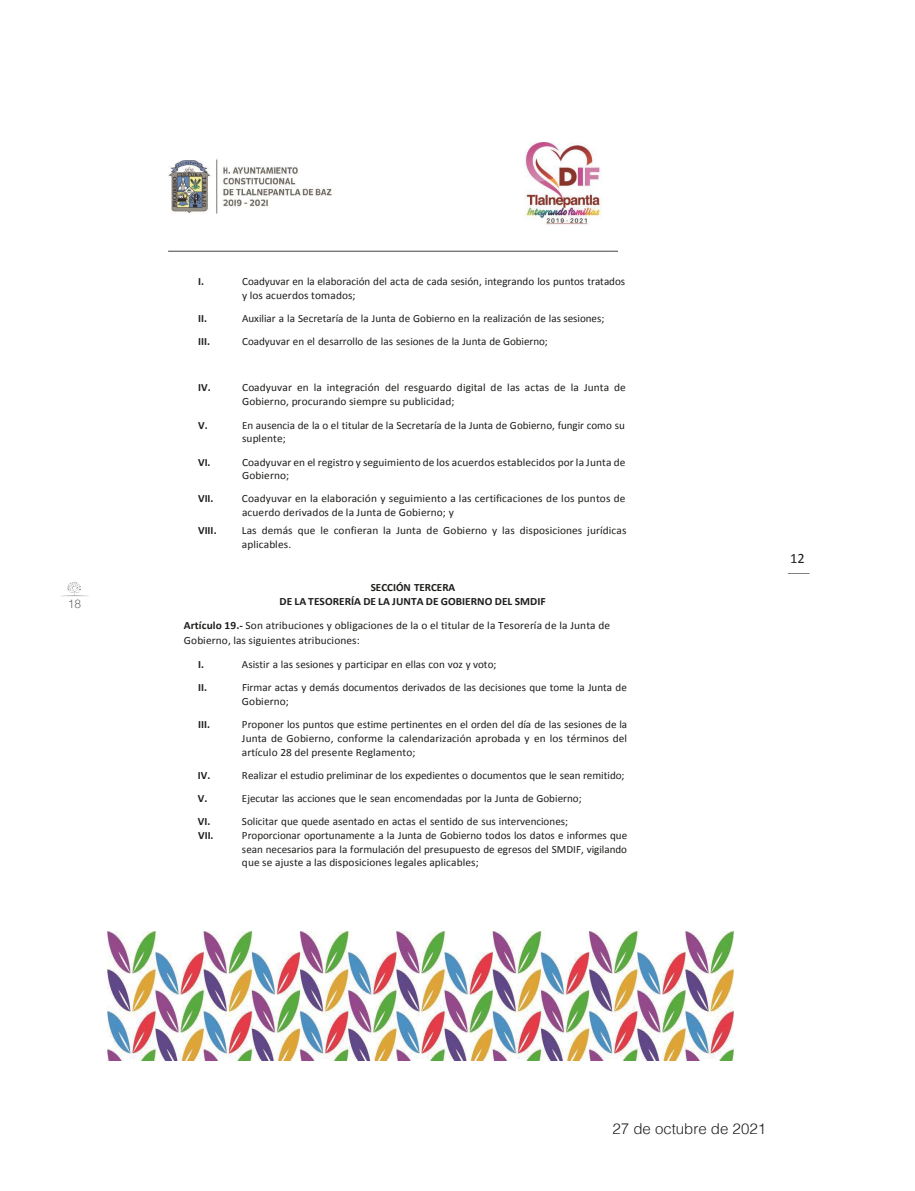
<style>
.page{position:relative;width:915px;height:1191px;background:#fff}
.page>*{position:absolute;margin:0;border:0;box-sizing:border-box;transform-origin:0 0}
.t1{font:300 15px "Helvetica";color:#231f20}
.t2{font:14.4px "Calibri";color:#231f20}
.t3{font:300 12px "Helvetica";color:#6c6d70}
.t4{font:11.1px/13.8px "Calibri";color:#1d1d1b}
.t5{font:700 11.1px/13.8px "Calibri";color:#1d1d1b;text-align:center}
.s1{font-weight:700}
</style>
<div class="page">
<svg style="left:61px;top:582px;width:27px;height:14px"></svg>
<img style="left:168px;top:142px;width:449px;height:110px">
<img style="left:108px;top:931px;width:625px;height:129px">
<p class="t3" style="left:68px;top:593px;width:15px">18</p>
<p class="t5" style="left:198px;top:274px;width:7px">I.</p>
<p class="t4" style="left:242px;top:274px;width:384px">Coadyuvar en la elaboración del acta de cada sesión, integrando los puntos tratados y los acuerdos tomados;</p>
<p class="t5" style="left:198px;top:311px;width:10px">II.</p>
<p class="t4" style="left:242px;top:311px;width:363px">Auxiliar a la Secretaría de la Junta de Gobierno en la realización de las sesiones;</p>
<p class="t5" style="left:198px;top:334px;width:13px">III.</p>
<p class="t4" style="left:242px;top:334px;width:307px">Coadyuvar en el desarrollo de las sesiones de la Junta de Gobierno;</p>
<p class="t5" style="left:198px;top:381px;width:14px">IV.</p>
<p class="t4" style="left:242px;top:381px;width:385px">Coadyuvar en la integración del resguardo digital de las actas de la Junta de<br>Gobierno, procurando siempre su publicidad;</p>
<p class="t5" style="left:198px;top:418px;width:11px">V.</p>
<p class="t4" style="left:242px;top:418px;width:384px">En ausencia de la o el titular de la Secretaría de la Junta de Gobierno, fungir como su suplente;</p>
<p class="t5" style="left:198px;top:455px;width:14px">VI.</p>
<p class="t4" style="left:242px;top:455px;width:385px">Coadyuvar en el registro y seguimiento de los acuerdos establecidos por la Junta de<br>Gobierno;</p>
<p class="t5" style="left:198px;top:491px;width:17px">VII.</p>
<p class="t4" style="left:242px;top:491px;width:385px">Coadyuvar en la elaboración y seguimiento a las certificaciones de los puntos de acuerdo derivados de la Junta de Gobierno; y</p>
<p class="t5" style="left:198px;top:524px;width:20px">VIII.</p>
<p class="t4" style="left:242px;top:524px;width:386px">Las demás que le confieran la Junta de Gobierno y las disposiciones jurídicas aplicables.</p>
<p class="t5" style="left:279px;top:580px;width:267px">SECCIÓN TERCERA<br>DE LA TESORERÍA DE LA JUNTA DE GOBIERNO DEL SMDIF</p>
<p class="t4" style="left:184px;top:618px;width:427px;line-height:15px"><span class="s1">Artículo 19.-</span> Son atribuciones y obligaciones de la o el titular de la Tesorería de la Junta de<br>Gobierno, las siguientes atribuciones:</p>
<p class="t5" style="left:198px;top:657px;width:7px">I.</p>
<p class="t4" style="left:242px;top:658px;width:256px">Asistir a las sesiones y participar en ellas con voz y voto;</p>
<p class="t5" style="left:198px;top:680px;width:10px">II.</p>
<p class="t4" style="left:242px;top:680px;width:386px">Firmar actas y demás documentos derivados de las decisiones que tome la Junta de<br>Gobierno;</p>
<p class="t5" style="left:198px;top:717px;width:13px">III.</p>
<p class="t4" style="left:242px;top:717px;width:386px;text-align:justify">Proponer los puntos que estime pertinentes en el orden del día de las sesiones de la Junta de Gobierno, conforme la calendarización aprobada y en los términos del artículo 28 del presente Reglamento;</p>
<p class="t5" style="left:198px;top:768px;width:14px">IV.</p>
<p class="t4" style="left:242px;top:768px;width:384px">Realizar el estudio preliminar de los expedientes o documentos que le sean remitido;</p>
<p class="t5" style="left:198px;top:791px;width:11px">V.</p>
<p class="t4" style="left:242px;top:791px;width:341px">Ejecutar las acciones que le sean encomendadas por la Junta de Gobierno;</p>
<p class="t5" style="left:198px;top:814px;width:14px">VI.</p>
<p class="t4" style="left:242px;top:814px;width:327px">Solicitar que quede asentado en actas el sentido de sus intervenciones;</p>
<p class="t5" style="left:198px;top:828px;width:17px">VII.</p>
<p class="t4" style="left:242px;top:828px;width:386px;text-align:justify">Proporcionar oportunamente a la Junta de Gobierno todos los datos e informes que sean necesarios para la formulación del presupuesto de egresos del SMDIF, vigilando que se ajuste a las disposiciones legales aplicables;</p>
<p class="t2" style="left:789px;top:549px;width:16px">12</p>
<h1 class="t1" style="left:612px;top:1115px;width:155px">27 de octubre de 2021</h1>
</div>
